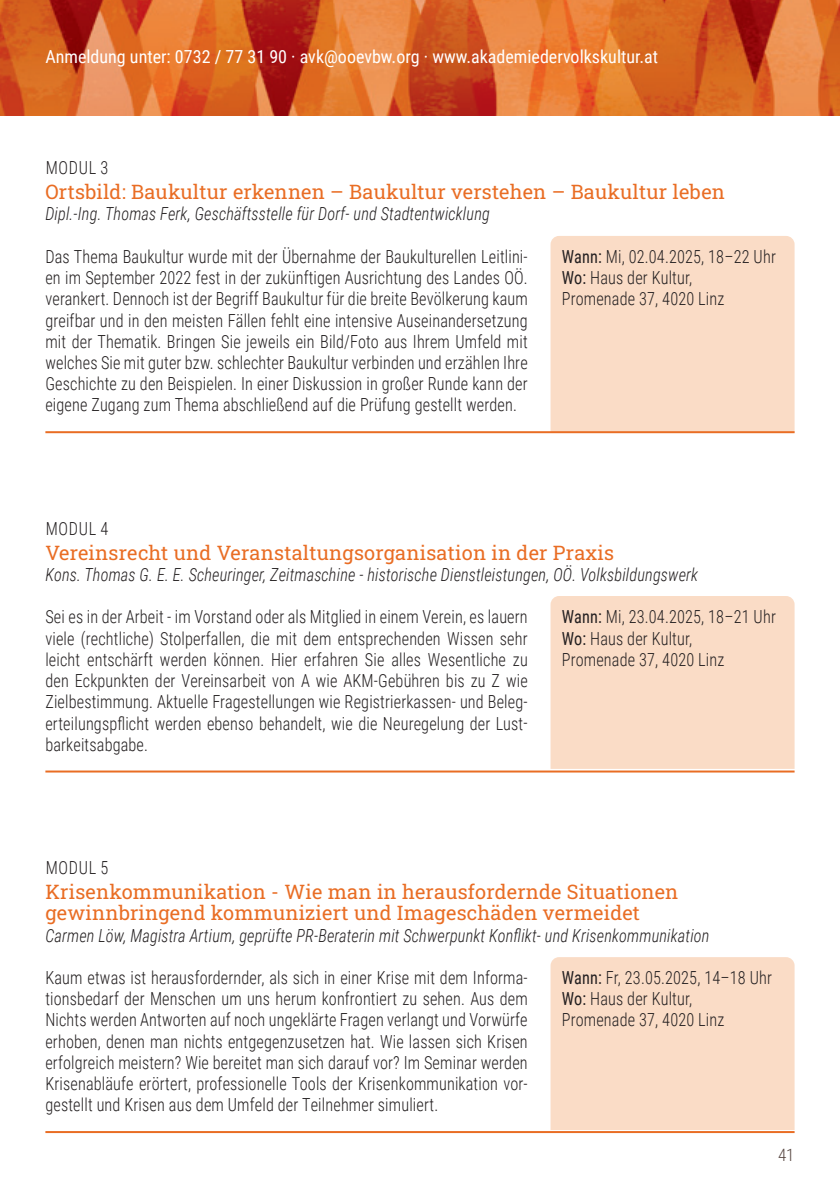
<style>
.page{position:relative;width:840px;height:1191px;background:#fff}
.page>*{position:absolute;margin:0;border:0;box-sizing:border-box;transform-origin:0 0}
.t1{font:20px/21.2px "Roboto Slab";letter-spacing:.01em;color:#e96d24}
.t2{font:300 18px/21.2px "Roboto Condensed";letter-spacing:.01em;color:#231f20;text-align:justify;scale:.9 1}
.t3{font:italic 300 18px "Roboto Condensed";letter-spacing:.01em;color:#231f20;scale:.9 1}
.t4{font:18px "Roboto Condensed";color:#fff}
.t5{font:300 17px "Roboto Condensed";color:#574641}
.s1{font-weight:400}
</style>
<div class="page">
<img style="left:0;top:0;width:839px;height:115px">
<div style="left:550px;top:596px;width:244px;height:173px;background:#fadcc6"></div>
<div style="left:550px;top:957px;width:244px;height:173px;background:#fadcc6"></div>
<div style="left:550px;top:236px;width:244px;height:195px;background:#fadcc6"></div>
<hr style="left:45px;top:770px;width:749px;height:2px;background:#e96d24">
<hr style="left:45px;top:1131px;width:749px;height:2px;background:#e96d24">
<hr style="left:45px;top:431px;width:749px;height:2px;background:#e96d24">
<p class="t4" style="left:45px;top:44px;width:614px">Anmeldung unter: 0732 / 77 31 90 · avk@ooevbw.org · www.akademiedervolkskultur.at</p>
<p class="t2" style="left:46px;top:156px;width:71px">MODUL 3</p>
<p class="t1" style="left:45px;top:181px;width:680px">Ortsbild: Baukultur erkennen – Baukultur verstehen – Baukultur leben</p>
<p class="t3" style="left:45px;top:201px;width:495px">Dipl.-Ing. Thomas Ferk, Geschäftsstelle für Dorf- und Stadtentwicklung</p>
<p class="t2" style="left:45px;top:245px;width:537px">Das Thema Baukultur wurde mit der Übernahme der Baukulturellen Leitlini&shy;en im September 2022 fest in der zukünftigen Ausrichtung des Landes OÖ. verankert. Dennoch ist der Begriff Baukultur für die breite Bevölkerung kaum greifbar und in den meisten Fällen fehlt eine intensive Auseinandersetzung mit der Thematik. Bringen Sie jeweils ein Bild/Foto aus Ihrem Umfeld mit welches Sie mit guter bzw. schlechter Baukultur verbinden und erzählen Ihre Geschichte zu den Beispielen. In einer Diskussion in großer Runde kann der eigene Zugang zum Thema abschließend auf die Prüfung gestellt werden.</p>
<p class="t2" style="left:561px;top:245px;width:239px;text-align:left"><span class="s1">Wann:</span> Mi, 02.04.2025, 18–22 Uhr<br><span class="s1">Wo:</span> Haus der Kultur,<br>Promenade 37, 4020 Linz</p>
<p class="t2" style="left:46px;top:517px;width:71px">MODUL 4</p>
<p class="t1" style="left:45px;top:541px;width:570px">Vereinsrecht und Veranstaltungsorganisation in der Praxis</p>
<p class="t3" style="left:45px;top:562px;width:726px">Kons. Thomas G. E. E. Scheuringer, Zeitmaschine - historische Dienstleistungen, OÖ. Volksbildungswerk</p>
<p class="t2" style="left:45px;top:606px;width:537px">Sei es in der Arbeit - im Vorstand oder als Mitglied in einem Verein, es lauern viele (rechtliche) Stolperfallen, die mit dem entsprechenden Wissen sehr leicht entschärft werden können. Hier erfahren Sie alles Wesentliche zu den Eckpunkten der Vereinsarbeit von A wie AKM-Gebühren bis zu Z wie Zielbestimmung. Aktuelle Fragestellungen wie Registrierkassen- und Beleg&shy;erteilungspflicht werden ebenso behandelt, wie die Neuregelung der Lust&shy;barkeitsabgabe.</p>
<p class="t2" style="left:561px;top:606px;width:239px;text-align:left"><span class="s1">Wann:</span> Mi, 23.04.2025, 18–21 Uhr<br><span class="s1">Wo:</span> Haus der Kultur,<br>Promenade 37, 4020 Linz</p>
<p class="t2" style="left:46px;top:856px;width:71px">MODUL 5</p>
<p class="t1" style="left:45px;top:880px;width:634px">Krisenkommunikation - Wie man in herausfordernde Situationen gewinnbringend kommuniziert und Imageschäden vermeidet</p>
<p class="t3" style="left:45px;top:922px;width:739px">Carmen Löw, Magistra Artium, geprüfte PR-Beraterin mit Schwerpunkt Konflikt- und Krisenkommunikation</p>
<p class="t2" style="left:45px;top:966px;width:537px">Kaum etwas ist herausfordernder, als sich in einer Krise mit dem Informa&shy;tionsbedarf der Menschen um uns herum konfrontiert zu sehen. Aus dem Nichts werden Antworten auf noch ungeklärte Fragen verlangt und Vorwürfe erhoben, denen man nichts entgegenzusetzen hat. Wie lassen sich Krisen erfolgreich meistern? Wie bereitet man sich darauf vor? Im Seminar werden Krisenabläufe erörtert, professionelle Tools der Krisenkommunikation vor&shy;gestellt und Krisen aus dem Umfeld der Teilnehmer simuliert.</p>
<p class="t2" style="left:561px;top:966px;width:235px;text-align:left"><span class="s1">Wann:</span> Fr, 23.05.2025, 14–18 Uhr<br><span class="s1">Wo:</span> Haus der Kultur,<br>Promenade 37, 4020 Linz</p>
<p class="t5" style="left:777px;top:1142px;width:18px">41</p>
</div>
